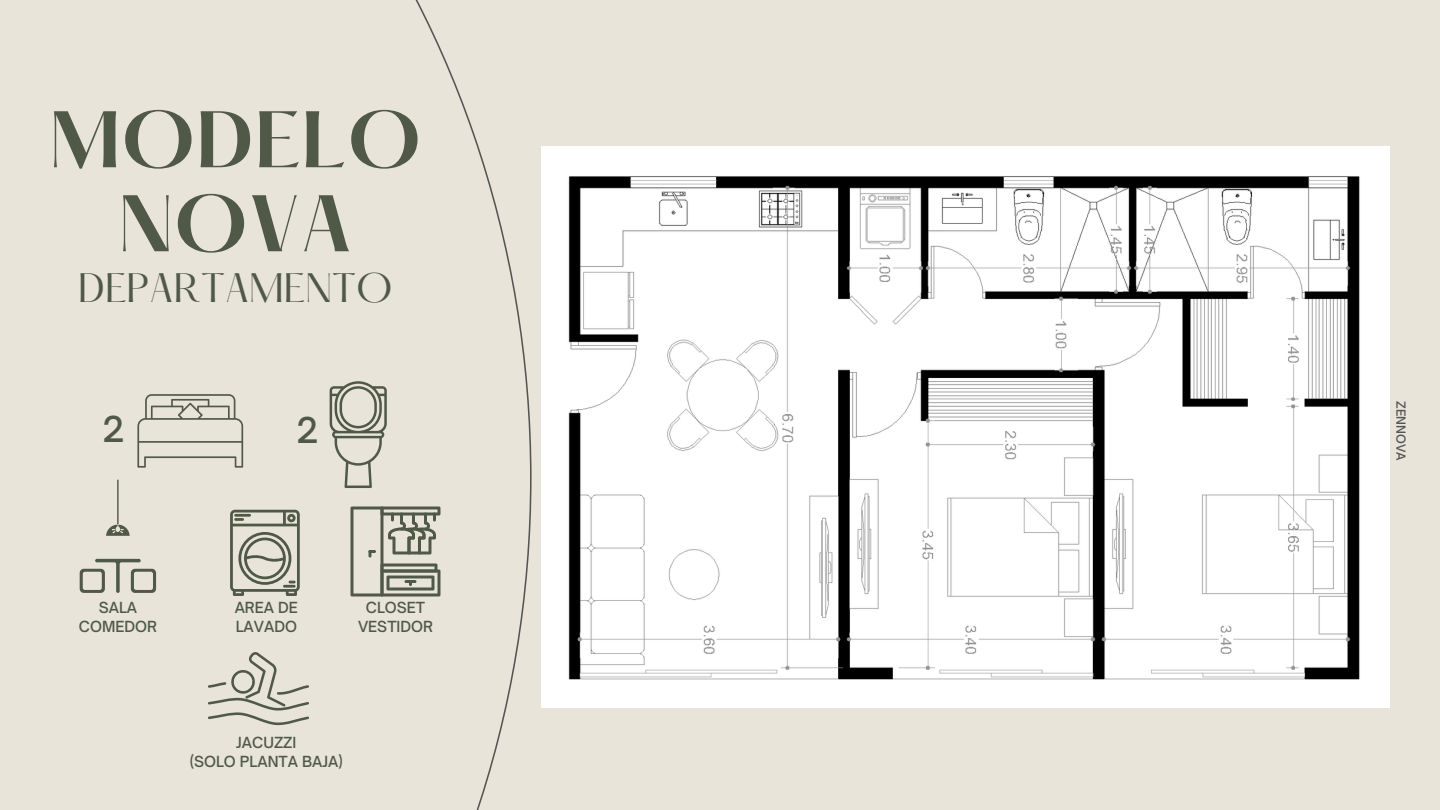
<style>
.page{position:relative;width:1440px;height:810px;background:#e8e4d9}
.page>*{position:absolute;margin:0;border:0;box-sizing:border-box;transform-origin:0 0}
.t1{font:600 70px "Hatton";color:#505948}
.t2{font:36px "Hatton";color:#505948}
.t3{font:500 34.3px "Open Sauce One";color:#505948}
.t4{font:500 34.2px "Open Sauce One";color:#505948}
.t5{font:500 14.7px/19.5px "Open Sauce One";color:#505948}
.t6{font:500 12px "Open Sauce One";color:#545454}
</style>
<div class="page">
<svg style="left:79px;top:0;width:452px;height:810px"></svg>
<svg style="left:137px;top:394px;width:106px;height:74px"></svg>
<svg style="left:330px;top:381px;width:57px;height:107px"></svg>
<svg style="left:230px;top:510px;width:70px;height:86px"></svg>
<svg style="left:350px;top:507px;width:90px;height:90px"></svg>
<svg style="left:208px;top:651px;width:101px;height:75px"></svg>
<svg style="left:80px;top:480px;width:76px;height:113px"></svg>
<img style="left:542px;top:147px;width:847px;height:561px">
<p class="t1" style="left:49px;top:107px;width:374px">MODELO</p>
<p class="t1" style="left:118px;top:191px;width:236px">NOVA</p>
<p class="t2" style="left:78px;top:271px;width:316px">DEPARTAMENTO</p>
<p class="t3" style="left:103px;top:408px;width:24px">2</p>
<p class="t4" style="left:297px;top:409px;width:24px">2</p>
<p class="t5" style="left:99px;top:597px;width:40px">SALA</p>
<p class="t5" style="left:79px;top:617px;width:80px">COMEDOR</p>
<p class="t5" style="left:235px;top:597px;width:65px">AREA DE<br>LAVADO</p>
<p class="t5" style="left:366px;top:597px;width:61px">CLOSET</p>
<p class="t5" style="left:358px;top:617px;width:77px">VESTIDOR</p>
<p class="t5" style="left:236px;top:732px;width:62px">JACUZZI</p>
<p class="t5" style="left:190px;top:752px;width:155px">(SOLO PLANTA BAJA)</p>
<p class="t6" style="left:1409px;top:401px;width:61px;rotate:90deg">ZENNOVA</p>
</div>
